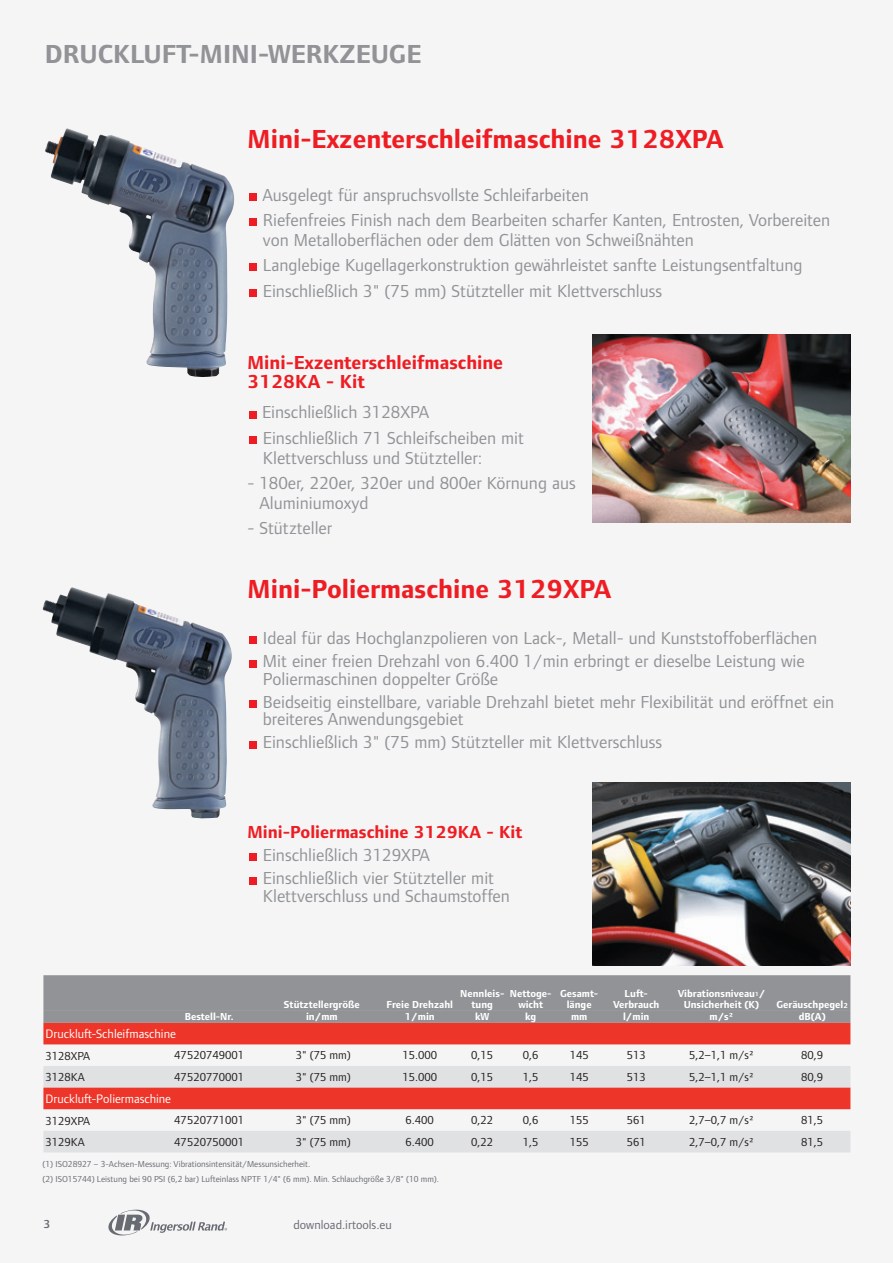
<style>
.page{position:relative;width:893px;height:1263px;background:#f5f5f6}
.page>*{position:absolute;margin:0;border:0;box-sizing:border-box;transform-origin:0 0}
.Subs{font:700 27px "Foundry Form Sans";color:#ee1d23}
.ChartBody{font:700 27px "Foundry Form Sans";color:#919396}
.Subs-2{font:700 19.5px/19.5px "Foundry Form Sans";color:#ee1d23}
.Text{font:18px/17.2px "Foundry Form Sans";color:#919396}
.Subs-3{font:700 18px "Foundry Form Sans";color:#ee1d23}
.Zwischenüberschrift{font:12.75px "Foundry Form Sans";color:#fff}
.t1{font:12.75px "Foundry Form Sans";color:#696b73}
.Tabellentext_zentrie{font:12px "Foundry Form Sans";color:#231f20}
.Tabellentext_linksbü{font:12px "Foundry Form Sans";color:#231f20}
.t2{font:600 12px "Foundry Form Sans";color:#696b73}
.Einheiten_im_Tabelle{font:700 10.5px/10.5px "Foundry Form Sans";color:#fff;text-align:center}
.t3{font:9px "Foundry Form Sans";color:#696b73}
.s1{font-size:6.15px}
.s2{font-size:7.5px}
</style>
<div class="page">
<img style="left:592px;top:334px;width:258px;height:188px">
<img style="left:592px;top:782px;width:258px;height:183px">
<div style="left:249px;top:636px;width:7px;height:8px;background:#ee1d23"></div>
<div style="left:249px;top:660px;width:7px;height:7px;background:#ee1d23"></div>
<div style="left:249px;top:700px;width:7px;height:8px;background:#ee1d23"></div>
<div style="left:249px;top:741px;width:7px;height:7px;background:#ee1d23"></div>
<div style="left:249px;top:854px;width:7px;height:7px;background:#ee1d23"></div>
<div style="left:249px;top:877px;width:7px;height:7px;background:#ee1d23"></div>
<div style="left:249px;top:193px;width:7px;height:8px;background:#ee1d23"></div>
<div style="left:249px;top:219px;width:7px;height:7px;background:#ee1d23"></div>
<div style="left:249px;top:264px;width:7px;height:7px;background:#ee1d23"></div>
<div style="left:249px;top:289px;width:7px;height:8px;background:#ee1d23"></div>
<div style="left:249px;top:411px;width:7px;height:7px;background:#ee1d23"></div>
<div style="left:249px;top:437px;width:7px;height:7px;background:#ee1d23"></div>
<svg style="left:43px;top:975px;width:807px;height:69px;background:#ae7675"></svg>
<svg style="left:43px;top:1066px;width:807px;height:86px;fill:#e0e1e3"></svg>
<div style="left:43px;top:1088px;width:807px;height:21px;background:#ee3529"></div>
<svg style="left:108px;top:1209px;width:119px;height:27px"></svg>
<img style="left:45px;top:129px;width:190px;height:248px">
<img style="left:43px;top:589px;width:189px;height:229px">
<p class="ChartBody" style="left:45px;top:38px;width:378px">DRUCKLUFT-MINI-WERKZEUGE</p>
<p class="Subs" style="left:247px;top:123px;width:478px">Mini-Exzenterschleifmaschine 3128XPA</p>
<p class="Text" style="left:262px;top:186px;width:328px">Ausgelegt für anspruchsvollste Schleifarbeiten</p>
<p class="Text" style="left:263px;top:210px;width:569px;line-height:19.5px">Riefenfreies Finish nach dem Bearbeiten scharfer Kanten, Entrosten, Vorbereiten von Metalloberflächen oder dem Glätten von Schweißnähten</p>
<p class="Text" style="left:263px;top:257px;width:541px">Langlebige Kugellagerkonstruktion gewährleistet sanfte Leistungsentfaltung</p>
<p class="Text" style="left:263px;top:282px;width:401px">Einschließlich 3" (75 mm) Stützteller mit Klettverschluss</p>
<p class="Subs-2" style="left:247px;top:353px;width:257px">Mini-Exzenterschleifmaschine<br>3128KA - Kit</p>
<p class="Text" style="left:262px;top:404px;width:169px">Einschließlich 3128XPA</p>
<p class="Text" style="left:263px;top:428px;width:263px;line-height:19.5px">Einschließlich 71 Schleifscheiben mit<br>Klettverschluss und Stützteller:</p>
<p class="Text" style="left:259px;top:473px;width:318px;line-height:19.5px;text-indent:-12px">- 180er, 220er, 320er und 800er Körnung aus<br>Aluminiumoxyd</p>
<p class="Text" style="left:247px;top:519px;width:86px">- Stützteller</p>
<p class="Subs" style="left:247px;top:573px;width:365px">Mini-Poliermaschine 3129XPA</p>
<p class="Text" style="left:263px;top:629px;width:556px">Ideal für das Hochglanzpolieren von Lack-, Metall- und Kunststoffoberflächen</p>
<p class="Text" style="left:263px;top:653px;width:543px">Mit einer freien Drehzahl von 6.400 1/min erbringt er dieselbe Leistung wie<br>Poliermaschinen doppelter Größe</p>
<p class="Text" style="left:263px;top:693px;width:573px">Beidseitig einstellbare, variable Drehzahl bietet mehr Flexibilität und eröffnet ein breiteres Anwendungsgebiet</p>
<p class="Text" style="left:263px;top:734px;width:401px">Einschließlich 3" (75 mm) Stützteller mit Klettverschluss</p>
<p class="Subs-3" style="left:247px;top:821px;width:276px">Mini-Poliermaschine 3129KA - Kit</p>
<p class="Text" style="left:263px;top:846px;width:169px">Einschließlich 3129XPA</p>
<p class="Text" style="left:263px;top:870px;width:249px">Einschließlich vier Stützteller mit<br>Klettverschluss und Schaumstoffen</p>
<p class="Einheiten_im_Tabelle" style="left:284px;top:999px;width:78px">Stütztellergröße</p>
<p class="Einheiten_im_Tabelle" style="left:386px;top:999px;width:68px">Freie Drehzahl</p>
<p class="Einheiten_im_Tabelle" style="left:460px;top:989px;width:46px">Nennleis&shy;tung</p>
<p class="Einheiten_im_Tabelle" style="left:510px;top:989px;width:43px">Nettoge&shy;wicht</p>
<p class="Einheiten_im_Tabelle" style="left:560px;top:989px;width:40px">Gesamt&shy;länge</p>
<p class="Einheiten_im_Tabelle" style="left:625px;top:989px;width:25px">Luft-</p>
<p class="Einheiten_im_Tabelle" style="left:613px;top:999px;width:48px">Verbrauch</p>
<p class="Einheiten_im_Tabelle" style="left:678px;top:989px;width:89px">Vibrationsniveau<span class="s1">1</span>/<br>Unsicherheit (K)</p>
<p class="Einheiten_im_Tabelle" style="left:776px;top:999px;width:73px">Geräuschpegel<span class="s2">2</span></p>
<p class="Einheiten_im_Tabelle" style="left:185px;top:1012px;width:50px">Bestell-Nr.</p>
<p class="Einheiten_im_Tabelle" style="left:306px;top:1012px;width:33px">in/mm</p>
<p class="Einheiten_im_Tabelle" style="left:405px;top:1012px;width:31px">1/min</p>
<p class="Einheiten_im_Tabelle" style="left:475px;top:1012px;width:16px">kW</p>
<p class="Einheiten_im_Tabelle" style="left:525px;top:1012px;width:13px">kg</p>
<p class="Einheiten_im_Tabelle" style="left:571px;top:1012px;width:18px">mm</p>
<p class="Einheiten_im_Tabelle" style="left:623px;top:1012px;width:28px">l/min</p>
<p class="Einheiten_im_Tabelle" style="left:710px;top:1012px;width:25px">m/s²</p>
<p class="Einheiten_im_Tabelle" style="left:799px;top:1012px;width:29px">dB(A)</p>
<p class="Zwischenüberschrift" style="left:46px;top:1026px;width:132px">Druckluft-Schleifmaschine</p>
<p class="Tabellentext_linksbü" style="left:46px;top:1049px;width:46px">3128XPA</p>
<p class="Tabellentext_zentrie" style="left:174px;top:1048px;width:71px">47520749001</p>
<p class="Tabellentext_zentrie" style="left:296px;top:1048px;width:56px">3" (75 mm)</p>
<p class="Tabellentext_zentrie" style="left:402px;top:1048px;width:36px">15.000</p>
<p class="Tabellentext_zentrie" style="left:471px;top:1048px;width:24px">0,15</p>
<p class="Tabellentext_zentrie" style="left:523px;top:1048px;width:17px">0,6</p>
<p class="Tabellentext_zentrie" style="left:570px;top:1048px;width:21px">145</p>
<p class="Tabellentext_zentrie" style="left:627px;top:1048px;width:21px">513</p>
<p class="Tabellentext_zentrie" style="left:689px;top:1048px;width:66px">5,2–1,1 m/s²</p>
<p class="Tabellentext_zentrie" style="left:801px;top:1048px;width:24px">80,9</p>
<p class="Tabellentext_linksbü" style="left:46px;top:1070px;width:41px">3128KA</p>
<p class="Tabellentext_zentrie" style="left:174px;top:1070px;width:71px">47520770001</p>
<p class="Tabellentext_zentrie" style="left:296px;top:1070px;width:56px">3" (75 mm)</p>
<p class="Tabellentext_zentrie" style="left:402px;top:1070px;width:36px">15.000</p>
<p class="Tabellentext_zentrie" style="left:471px;top:1070px;width:24px">0,15</p>
<p class="Tabellentext_zentrie" style="left:523px;top:1070px;width:17px">1,5</p>
<p class="Tabellentext_zentrie" style="left:570px;top:1070px;width:21px">145</p>
<p class="Tabellentext_zentrie" style="left:627px;top:1070px;width:21px">513</p>
<p class="Tabellentext_zentrie" style="left:689px;top:1070px;width:66px">5,2–1,1 m/s²</p>
<p class="Tabellentext_zentrie" style="left:801px;top:1070px;width:24px">80,9</p>
<p class="Zwischenüberschrift" style="left:46px;top:1091px;width:127px">Druckluft-Poliermaschine</p>
<p class="Tabellentext_linksbü" style="left:46px;top:1113px;width:46px">3129XPA</p>
<p class="Tabellentext_zentrie" style="left:174px;top:1113px;width:71px">47520771001</p>
<p class="Tabellentext_zentrie" style="left:296px;top:1113px;width:56px">3" (75 mm)</p>
<p class="Tabellentext_zentrie" style="left:406px;top:1113px;width:30px">6.400</p>
<p class="Tabellentext_zentrie" style="left:471px;top:1113px;width:24px">0,22</p>
<p class="Tabellentext_zentrie" style="left:523px;top:1113px;width:17px">0,6</p>
<p class="Tabellentext_zentrie" style="left:570px;top:1113px;width:21px">155</p>
<p class="Tabellentext_zentrie" style="left:627px;top:1113px;width:21px">561</p>
<p class="Tabellentext_zentrie" style="left:689px;top:1113px;width:66px">2,7–0,7 m/s²</p>
<p class="Tabellentext_zentrie" style="left:801px;top:1113px;width:24px">81,5</p>
<p class="Tabellentext_linksbü" style="left:46px;top:1135px;width:41px">3129KA</p>
<p class="Tabellentext_zentrie" style="left:174px;top:1134px;width:71px">47520750001</p>
<p class="Tabellentext_zentrie" style="left:296px;top:1134px;width:56px">3" (75 mm)</p>
<p class="Tabellentext_zentrie" style="left:406px;top:1134px;width:30px">6.400</p>
<p class="Tabellentext_zentrie" style="left:471px;top:1134px;width:24px">0,22</p>
<p class="Tabellentext_zentrie" style="left:523px;top:1134px;width:17px">1,5</p>
<p class="Tabellentext_zentrie" style="left:570px;top:1134px;width:21px">155</p>
<p class="Tabellentext_zentrie" style="left:627px;top:1134px;width:21px">561</p>
<p class="Tabellentext_zentrie" style="left:689px;top:1134px;width:66px">2,7–0,7 m/s²</p>
<p class="Tabellentext_zentrie" style="left:801px;top:1134px;width:24px">81,5</p>
<p class="t3" style="left:43px;top:1159px;width:269px">(1) ISO28927 – 3-Achsen-Messung: Vibrationsintensität/Messunsicherheit.</p>
<p class="t3" style="left:43px;top:1174px;width:398px">(2) ISO15744) Leistung bei 90 PSI (6,2 bar) Lufteinlass NPTF 1/4" (6 mm). Min. Schlauchgröße 3/8" (10 mm).</p>
<p class="t2" style="left:43px;top:1217px;width:9px">3</p>
<p class="t1" style="left:293px;top:1217px;width:100px">download.irtools.eu</p>
</div>
